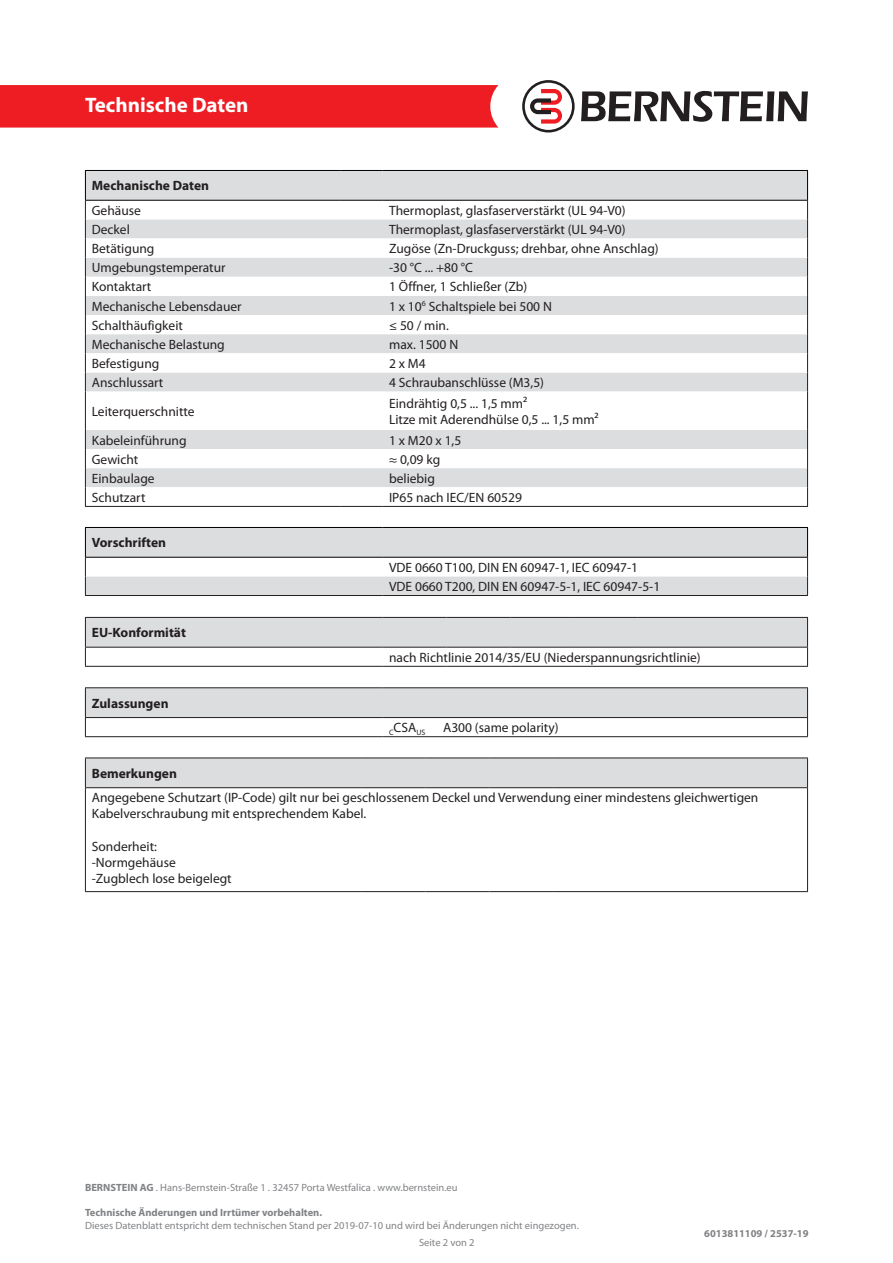
<style>
.page{position:relative;width:893px;height:1263px;background:#fff}
.page>*{position:absolute;margin:0;border:0;box-sizing:border-box;transform-origin:0 0}
.t1{font:700 21px "Myriad Pro";color:#fff}
.t2{font:13.5px/16.2px "Myriad Pro";color:#231f20}
.t3{font:700 13.5px "Myriad Pro";color:#231f20}
.t4{font:10.5px "Myriad Pro";color:#808285}
.t5{font:700 10.5px "Myriad Pro";color:#808285}
.t6{font:7.8px "Myriad Pro";color:#231f20}
.s1{font-weight:700}
</style>
<div class="page">
<div style="left:0;top:85px;width:498px;height:43px;background:#ee1d23"></div>
<svg style="left:581px;top:91px;width:227px;height:31px"></svg>
<svg style="left:522px;top:80px;width:53px;height:53px"></svg>
<div style="left:86px;top:171px;width:721px;height:29px;background:#dcdddf"></div>
<svg style="left:86px;top:219px;width:721px;height:287px"></svg>
<hr style="left:85px;top:392px;width:1px;height:38px;background:#231f20">
<hr style="left:807px;top:392px;width:1px;height:38px;background:#231f20">
<svg style="left:85px;top:430px;width:1px;height:76px"></svg>
<svg style="left:807px;top:430px;width:1px;height:76px"></svg>
<hr style="left:85px;top:170px;width:255px;height:1px;background:#000">
<svg style="left:85px;top:171px;width:1px;height:221px"></svg>
<hr style="left:340px;top:170px;width:43px;height:1px;background:#000">
<hr style="left:383px;top:170px;width:425px;height:1px;background:#000">
<svg style="left:807px;top:171px;width:1px;height:221px"></svg>
<hr style="left:85px;top:200px;width:255px;height:1px;background:#000">
<hr style="left:340px;top:200px;width:43px;height:1px;background:#000">
<hr style="left:383px;top:200px;width:425px;height:1px;background:#000">
<hr style="left:85px;top:506px;width:255px;height:1px;background:#231f20">
<hr style="left:340px;top:506px;width:43px;height:1px;background:#231f20">
<hr style="left:383px;top:506px;width:425px;height:1px;background:#231f20">
<hr style="left:85px;top:527px;width:298px;height:1px;background:#000">
<hr style="left:383px;top:527px;width:425px;height:1px;background:#000">
<svg style="left:85px;top:528px;width:723px;height:67px"></svg>
<hr style="left:85px;top:557px;width:298px;height:1px;background:#000">
<hr style="left:383px;top:557px;width:425px;height:1px;background:#000">
<hr style="left:85px;top:595px;width:298px;height:1px;background:#231f20">
<hr style="left:383px;top:595px;width:425px;height:1px;background:#231f20">
<svg style="left:85px;top:618px;width:723px;height:48px"></svg>
<hr style="left:85px;top:617px;width:298px;height:1px;background:#231f20">
<hr style="left:383px;top:617px;width:63px;height:1px;background:#231f20">
<hr style="left:446px;top:617px;width:64px;height:1px;background:#231f20">
<hr style="left:510px;top:617px;width:64px;height:1px;background:#231f20">
<hr style="left:574px;top:617px;width:64px;height:1px;background:#231f20">
<hr style="left:638px;top:617px;width:170px;height:1px;background:#231f20">
<hr style="left:85px;top:647px;width:298px;height:1px;background:#231f20">
<hr style="left:383px;top:647px;width:63px;height:1px;background:#231f20">
<hr style="left:446px;top:647px;width:64px;height:1px;background:#231f20">
<hr style="left:510px;top:647px;width:64px;height:1px;background:#231f20">
<hr style="left:574px;top:647px;width:64px;height:1px;background:#231f20">
<hr style="left:638px;top:647px;width:170px;height:1px;background:#231f20">
<hr style="left:85px;top:666px;width:298px;height:1px;background:#231f20">
<hr style="left:383px;top:666px;width:63px;height:1px;background:#231f20">
<hr style="left:446px;top:666px;width:64px;height:1px;background:#231f20">
<hr style="left:510px;top:666px;width:64px;height:1px;background:#231f20">
<hr style="left:574px;top:666px;width:64px;height:1px;background:#231f20">
<hr style="left:638px;top:666px;width:170px;height:1px;background:#231f20">
<div style="left:85px;top:758px;width:723px;height:29px;background:#dcdddf"></div>
<hr style="left:85px;top:788px;width:1px;height:103px;background:#231f20">
<hr style="left:807px;top:788px;width:1px;height:103px;background:#231f20">
<hr style="left:85px;top:757px;width:213px;height:1px;background:#231f20">
<hr style="left:298px;top:757px;width:64px;height:1px;background:#231f20">
<hr style="left:362px;top:757px;width:64px;height:1px;background:#231f20">
<hr style="left:426px;top:757px;width:63px;height:1px;background:#231f20">
<hr style="left:489px;top:757px;width:64px;height:1px;background:#231f20">
<hr style="left:553px;top:757px;width:255px;height:1px;background:#231f20">
<hr style="left:85px;top:787px;width:213px;height:1px;background:#231f20">
<hr style="left:298px;top:787px;width:64px;height:1px;background:#231f20">
<hr style="left:362px;top:787px;width:64px;height:1px;background:#231f20">
<hr style="left:426px;top:787px;width:63px;height:1px;background:#231f20">
<hr style="left:489px;top:787px;width:64px;height:1px;background:#231f20">
<hr style="left:553px;top:787px;width:255px;height:1px;background:#231f20">
<hr style="left:85px;top:891px;width:213px;height:1px;background:#231f20">
<hr style="left:298px;top:891px;width:64px;height:1px;background:#231f20">
<hr style="left:362px;top:891px;width:64px;height:1px;background:#231f20">
<hr style="left:426px;top:891px;width:63px;height:1px;background:#231f20">
<hr style="left:489px;top:891px;width:64px;height:1px;background:#231f20">
<hr style="left:553px;top:891px;width:255px;height:1px;background:#231f20">
<hr style="left:85px;top:687px;width:298px;height:1px;background:#231f20">
<hr style="left:383px;top:687px;width:425px;height:1px;background:#231f20">
<svg style="left:85px;top:688px;width:723px;height:48px"></svg>
<hr style="left:85px;top:736px;width:298px;height:1px;background:#231f20">
<hr style="left:383px;top:736px;width:425px;height:1px;background:#231f20">
<h1 class="t1" style="left:85px;top:91px;width:165px">Technische Daten</h1>
<p class="t3" style="left:92px;top:177px;width:119px">Mechanische Daten</p>
<p class="t2" style="left:92px;top:202px;width:51px">Gehäuse</p>
<p class="t2" style="left:389px;top:202px;width:238px">Thermoplast, glasfaserverstärkt (UL 94-V0)</p>
<p class="t2" style="left:92px;top:221px;width:40px">Deckel</p>
<p class="t2" style="left:389px;top:221px;width:238px">Thermoplast, glasfaserverstärkt (UL 94-V0)</p>
<p class="t2" style="left:92px;top:240px;width:64px">Betätigung</p>
<p class="t2" style="left:389px;top:240px;width:271px">Zugöse (Zn-Druckguss; drehbar, ohne Anschlag)</p>
<p class="t2" style="left:92px;top:259px;width:135px">Umgebungstemperatur</p>
<p class="t2" style="left:389px;top:259px;width:85px">-30 °C ... +80 °C</p>
<p class="t2" style="left:92px;top:279px;width:61px">Kontaktart</p>
<p class="t2" style="left:389px;top:279px;width:140px">1 Öffner, 1 Schließer (Zb)</p>
<p class="t2" style="left:92px;top:298px;width:151px">Mechanische Lebensdauer</p>
<p class="t2" style="left:389px;top:298px;width:164px">1 x 10<sup>6</sup> Schaltspiele bei 500 N</p>
<p class="t2" style="left:92px;top:317px;width:93px">Schalthäufigkeit</p>
<p class="t2" style="left:389px;top:317px;width:61px">≤ 50 / min.</p>
<p class="t2" style="left:92px;top:336px;width:135px">Mechanische Belastung</p>
<p class="t2" style="left:389px;top:336px;width:71px">max. 1500 N</p>
<p class="t2" style="left:92px;top:355px;width:69px">Befestigung</p>
<p class="t2" style="left:389px;top:355px;width:38px">2 x M4</p>
<p class="t2" style="left:92px;top:374px;width:73px">Anschlussart</p>
<p class="t2" style="left:389px;top:374px;width:157px">4 Schraubanschlüsse (M3,5)</p>
<p class="t2" style="left:92px;top:403px;width:104px">Leiterquerschnitte</p>
<p class="t2" style="left:389px;top:395px;width:211px">Eindrähtig 0,5 ... 1,5 mm²<br>Litze mit Aderendhülse 0,5 ... 1,5 mm²</p>
<p class="t2" style="left:92px;top:432px;width:96px">Kabeleinführung</p>
<p class="t2" style="left:389px;top:432px;width:74px">1 x M20 x 1,5</p>
<p class="t2" style="left:92px;top:451px;width:48px">Gewicht</p>
<p class="t2" style="left:389px;top:451px;width:53px">≈ 0,09 kg</p>
<p class="t2" style="left:92px;top:470px;width:64px">Einbaulage</p>
<p class="t2" style="left:389px;top:470px;width:47px">beliebig</p>
<p class="t2" style="left:92px;top:489px;width:55px">Schutzart</p>
<p class="t2" style="left:389px;top:489px;width:134px">IP65 nach IEC/EN 60529</p>
<p class="t3" style="left:92px;top:534px;width:76px">Vorschriften</p>
<p class="t2" style="left:389px;top:559px;width:251px">VDE 0660 T100, DIN EN 60947-1, IEC 60947-1</p>
<p class="t2" style="left:389px;top:578px;width:273px">VDE 0660 T200, DIN EN 60947-5-1, IEC 60947-5-1</p>
<p class="t3" style="left:92px;top:624px;width:96px">EU-Konformität</p>
<p class="t2" style="left:389px;top:649px;width:313px">nach Richtlinie 2014/35/EU (Niederspannungsrichtlinie)</p>
<p class="t3" style="left:92px;top:694px;width:78px">Zulassungen</p>
<p class="t6" style="left:389px;top:728px;width:38px">C<sup>CSA</sup>US</p>
<p class="t2" style="left:443px;top:719px;width:117px">A300 (same polarity)</p>
<p class="t3" style="left:92px;top:764px;width:87px">Bemerkungen</p>
<p class="t2" style="left:92px;top:789px;width:668px">Angegebene Schutzart (IP-Code) gilt nur bei geschlossenem Deckel und Verwendung einer mindestens gleichwertigen<br>Kabelverschraubung mit entsprechendem Kabel.</p>
<p class="t2" style="left:92px;top:838px;width:67px">Sonderheit:</p>
<p class="t2" style="left:92px;top:854px;width:86px">-Normgehäuse</p>
<p class="t2" style="left:92px;top:870px;width:141px">-Zugblech lose beigelegt</p>
<p class="t4" style="left:85px;top:1181px;width:374px"><span class="s1">BERNSTEIN AG</span> . Hans-Bernstein-Straße 1 . 32457 Porta Westfalica . www.bernstein.eu</p>
<p class="t5" style="left:85px;top:1206px;width:239px">Technische Änderungen und Irrtümer vorbehalten.</p>
<p class="t4" style="left:85px;top:1219px;width:495px">Dieses Datenblatt entspricht dem technischen Stand per 2019-07-10 und wird bei Änderungen nicht eingezogen.</p>
<p class="t4" style="left:419px;top:1236px;width:57px">Seite 2 von 2</p>
<p class="t5" style="left:704px;top:1227px;width:106px">6013811109 / 2537-19</p>
</div>
